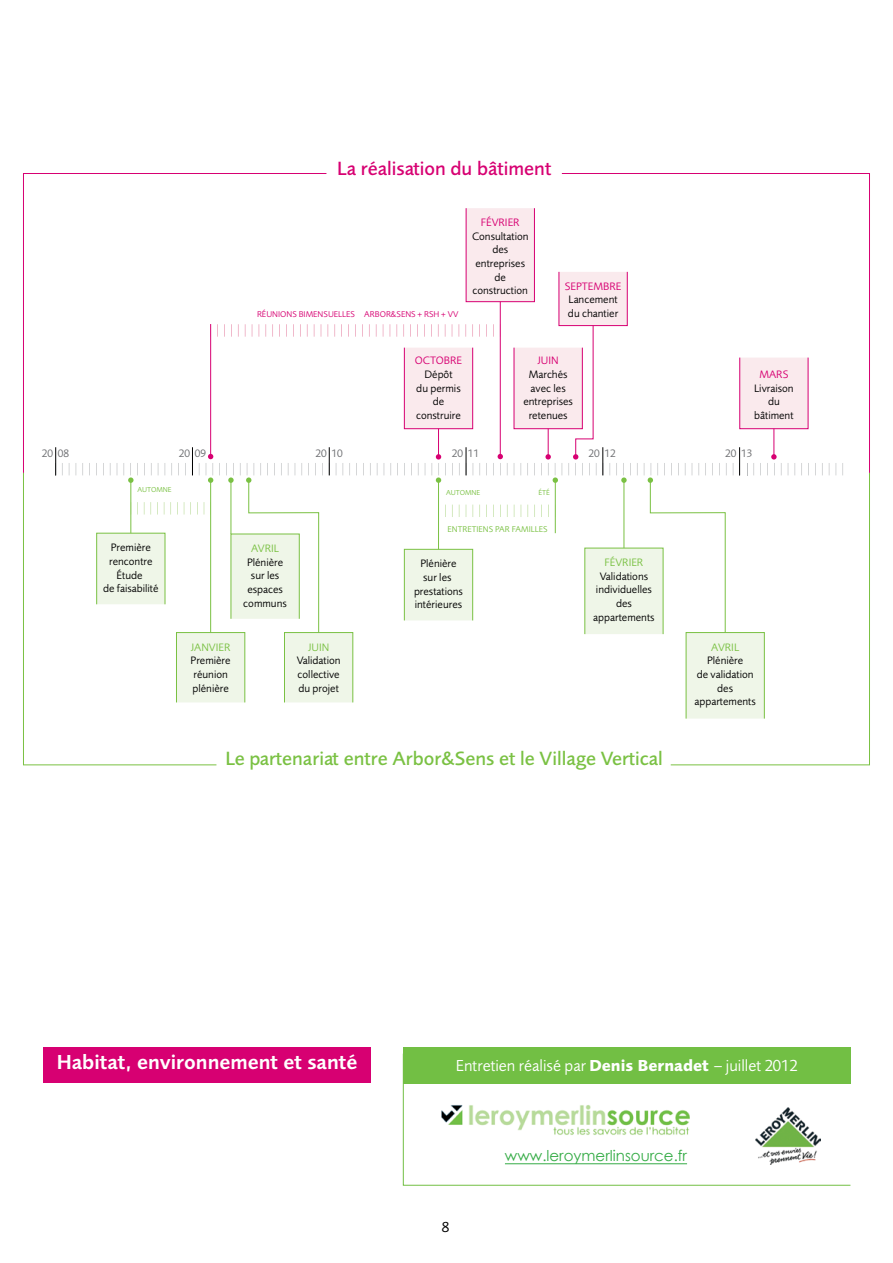
<style>
.page{position:relative;width:893px;height:1263px;background:#fff}
.page>*{position:absolute;margin:0;border:0;box-sizing:border-box;transform-origin:0 0}
.t1{font:600 21px "Foundry Sans";color:#fff}
.t2{font:500 19.95px "Foundry Sans";color:#7ac143}
.t3{font:500 19.95px "Foundry Sans";color:#d70072}
.t4{font:16.5px "Foundry Sans";color:#fff}
.t5{font:15px "Century Gothic";color:#35ac46}
.t6{font:15px "Foundry Sans";color:#000}
.t7{font:11.25px/13.6px "Foundry Sans";color:#000;text-align:center}
.t8{font:11.25px "Foundry Sans";color:#d70072}
.t9{font:11.25px "Foundry Sans";color:#7ac143}
.t10{font:11.25px "Foundry Sans";color:#6d6e71}
.t11{font:8.7px "Foundry Sans";color:#d70072}
.t12{font:8.7px "Foundry Sans";color:#7ac143}
.t13{font:7.5px "Foundry Sans";color:#7ac143}
.s1{font-weight:700}
</style>
<div class="page">
<div style="left:43px;top:1046px;width:328px;height:36px;background:#d70072"></div>
<svg style="left:403px;top:1053px;width:448px;height:132px"></svg>
<div style="left:403px;top:1046px;width:447px;height:37px;background:#72bf44"></div>
<hr style="left:505px;top:1163px;width:182px;height:1px;background:#35ac46">
<img style="left:439px;top:1101px;width:253px;height:40px">
<img style="left:755px;top:1107px;width:65px;height:58px">
<svg style="left:23px;top:173px;width:304px;height:299px"></svg>
<svg style="left:561px;top:173px;width:309px;height:299px"></svg>
<svg style="left:23px;top:472px;width:194px;height:293px"></svg>
<svg style="left:670px;top:472px;width:200px;height:293px"></svg>
<svg style="left:55px;top:447px;width:1px;height:28px"></svg>
<svg style="left:739px;top:447px;width:2px;height:28px"></svg>
<svg style="left:747px;top:463px;width:7px;height:12px"></svg>
<svg style="left:760px;top:463px;width:1px;height:12px"></svg>
<svg style="left:788px;top:463px;width:7px;height:12px"></svg>
<svg style="left:801px;top:463px;width:1px;height:12px"></svg>
<svg style="left:808px;top:463px;width:1px;height:12px"></svg>
<svg style="left:815px;top:463px;width:1px;height:12px"></svg>
<svg style="left:822px;top:463px;width:1px;height:12px"></svg>
<svg style="left:829px;top:463px;width:1px;height:12px"></svg>
<svg style="left:836px;top:463px;width:7px;height:12px"></svg>
<div style="left:739px;top:357px;width:69px;height:72px;background:#faeaed"></div>
<svg style="left:767px;top:429px;width:15px;height:46px"></svg>
<div style="left:559px;top:272px;width:69px;height:54px;background:#faeaed;border:1px solid #d70072"></div>
<div style="left:466px;top:208px;width:69px;height:94px;background:#faeaed;border:1px solid #d70072"></div>
<hr style="left:500px;top:302px;width:1px;height:156px;background:#d70072">
<div style="left:176px;top:632px;width:69px;height:71px;background:#eff6e8;border:1px solid #7ac143"></div>
<div style="left:284px;top:632px;width:69px;height:71px;background:#eff6e8;border:1px solid #7ac143"></div>
<div style="left:686px;top:632px;width:79px;height:87px;background:#eff6e8;border:1px solid #7ac143"></div>
<svg style="left:62px;top:324px;width:671px;height:309px"></svg>
<h2 class="t3" style="left:337px;top:156px;width:216px">La réalisation du bâtiment</h2>
<p class="t11" style="left:257px;top:309px;width:203px">RÉUNIONS BIMENSUELLES ARBOR&amp;SENS + RSH + VV</p>
<p class="t8" style="left:481px;top:216px;width:40px">FÉVRIER</p>
<p class="t7" style="left:472px;top:229px;width:58px">Consultation des entreprises de construction</p>
<p class="t8" style="left:565px;top:279px;width:58px">SEPTEMBRE</p>
<p class="t7" style="left:568px;top:293px;width:52px;text-align:left">Lancement du chantier</p>
<p class="t8" style="left:415px;top:354px;width:49px">OCTOBRE</p>
<p class="t7" style="left:416px;top:367px;width:46px">Dépôt<br>du permis de construire</p>
<p class="t8" style="left:759px;top:368px;width:31px">MARS</p>
<p class="t8" style="left:537px;top:354px;width:23px">JUIN</p>
<p class="t7" style="left:523px;top:367px;width:51px">Marchés avec les entreprises retenues</p>
<p class="t7" style="left:754px;top:381px;width:41px">Livraison du bâtiment</p>
<p class="t10" style="left:42px;top:446px;width:29px">20 08</p>
<p class="t10" style="left:179px;top:446px;width:29px">20 09</p>
<p class="t10" style="left:316px;top:446px;width:29px">20 10</p>
<p class="t10" style="left:452px;top:446px;width:29px">20 11</p>
<p class="t10" style="left:588px;top:446px;width:29px">20 12</p>
<p class="t10" style="left:725px;top:446px;width:29px">20 13</p>
<p class="t13" style="left:137px;top:485px;width:36px">AUTOMNE</p>
<p class="t7" style="left:103px;top:540px;width:57px">Première rencontre<br>Étude<br>de faisabilité</p>
<p class="t9" style="left:251px;top:542px;width:29px">AVRIL</p>
<p class="t7" style="left:243px;top:555px;width:45px">Plénière sur les espaces communs</p>
<p class="t9" style="left:191px;top:640px;width:41px">JANVIER</p>
<p class="t7" style="left:191px;top:654px;width:42px;text-align:left">Première réunion plénière</p>
<p class="t9" style="left:308px;top:640px;width:23px">JUIN</p>
<p class="t7" style="left:297px;top:654px;width:46px;text-align:justify">Validation collective du projet</p>
<p class="t13" style="left:446px;top:488px;width:36px">AUTOMNE</p>
<p class="t13" style="left:538px;top:488px;width:13px">ÉTÉ</p>
<p class="t12" style="left:447px;top:524px;width:102px">ENTRETIENS PAR FAMILLES</p>
<p class="t7" style="left:414px;top:557px;width:51px">Plénière sur les prestations intérieures</p>
<p class="t9" style="left:605px;top:556px;width:40px">FÉVRIER</p>
<p class="t7" style="left:593px;top:569px;width:63px">Validations individuelles des appartements</p>
<h2 class="t2" style="left:226px;top:746px;width:439px">Le partenariat entre Arbor&amp;Sens et le Village Vertical</h2>
<p class="t9" style="left:711px;top:640px;width:29px">AVRIL</p>
<p class="t7" style="left:694px;top:654px;width:63px">Plénière<br>de validation des appartements</p>
<h1 class="t1" style="left:57px;top:1050px;width:302px">Habitat, environnement et santé</h1>
<h3 class="t4" style="left:456px;top:1056px;width:343px">Entretien réalisé par <span class="s1">Denis Bernadet</span> – juillet 2012</h3>
<h3 class="t6" style="left:442px;top:1218px;width:9px">8</h3>
<h3 class="t5" style="left:505px;top:1146px;width:184px">www.leroymerlinsource.fr</h3>
</div>
